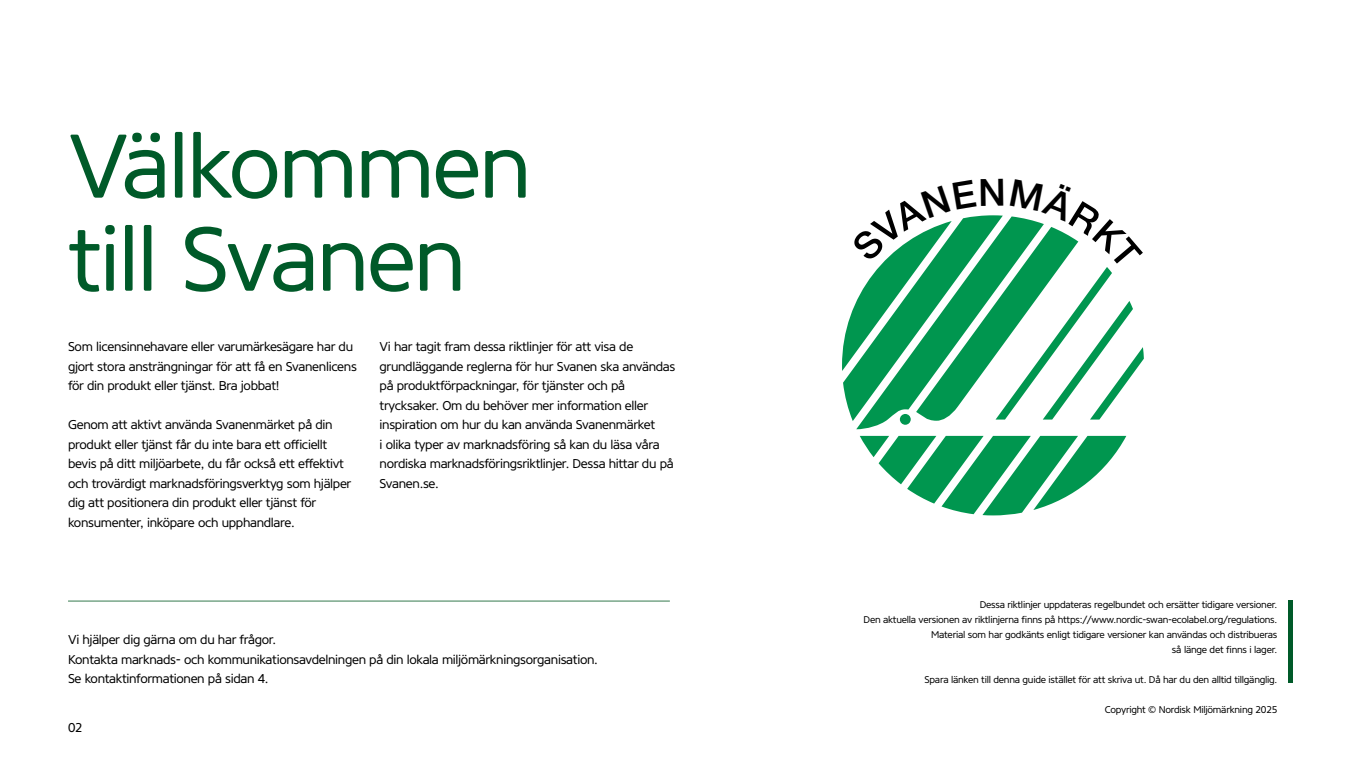
<style>
.page{position:relative;width:1361px;height:766px;background:#fff}
.page>*{position:absolute;margin:0;border:0;box-sizing:border-box;transform-origin:0 0}
.t1{font:90px/93px "Core Sans NR45";letter-spacing:-.025em;color:#005a29}
.t2{font:12.75px/19.5px "Core Sans NR45";letter-spacing:-.025em;color:#000}
.t3{font:9.75px/15px "Core Sans NR45";letter-spacing:-.025em;color:#000;text-align:right}
</style>
<div class="page">
<hr style="left:68px;top:600px;width:602px;height:1px;background:#35794d">
<div style="left:1288px;top:600px;width:5px;height:82px;background:#005a29"></div>
<svg style="left:842px;top:219px;width:302px;height:296px"></svg>
<svg style="left:850px;top:215px;width:153px;height:47px"></svg>
<svg style="left:1010px;top:216px;width:133px;height:54px"></svg>
<h1 class="t1" style="left:68px;top:120px;width:465px">Välkommen till Svanen</h1>
<p class="t2" style="left:68px;top:337px;width:290px">Som licensinnehavare eller varumärkesägare har du gjort stora ansträngningar för att få en Svanenlicens för din produkt eller tjänst. Bra jobbat!</p>
<p class="t2" style="left:68px;top:415px;width:285px">Genom att aktivt använda Svanenmärket på din produkt eller tjänst får du inte bara ett officiellt bevis på ditt miljöarbete, du får också ett effektivt och trovärdigt marknadsföringsverktyg som hjälper dig att positionera din produkt eller tjänst för konsumenter, inköpare och upphandlare.</p>
<p class="t2" style="left:379px;top:337px;width:297px">Vi har tagit fram dessa riktlinjer för att visa de grundläggande reglerna för hur Svanen ska användas på produktförpackningar, för tjänster och på trycksaker. Om du behöver mer information eller inspiration om hur du kan använda Svanenmärket<br>i olika typer av marknadsföring så kan du läsa våra nordiska marknadsföringsriktlinjer. Dessa hittar du på Svanen.se.</p>
<p class="t2" style="left:68px;top:629px;width:531px">Vi hjälper dig gärna om du har frågor.<br>Kontakta marknads- och kommunikationsavdelningen på din lokala miljömärkningsorganisation.<br>Se kontaktinformationen på sidan 4.</p>
<p class="t2" style="left:68px;top:717px;width:16px">02</p>
<p class="t3" style="left:863px;top:597px;width:415px">Dessa riktlinjer uppdateras regelbundet och ersätter tidigare versioner.<br>Den aktuella versionen av riktlinjerna finns på https://www.nordic-swan-ecolabel.org/regulations.<br>Material som har godkänts enligt tidigare versioner kan användas och distribueras<br>så länge det finns i lager.</p>
<p class="t3" style="left:924px;top:672px;width:354px">Spara länken till denna guide istället för att skriva ut. Då har du den alltid tillgänglig.</p>
<p class="t3" style="left:1104px;top:702px;width:174px">Copyright © Nordisk Miljömärkning 2025</p>
</div>
